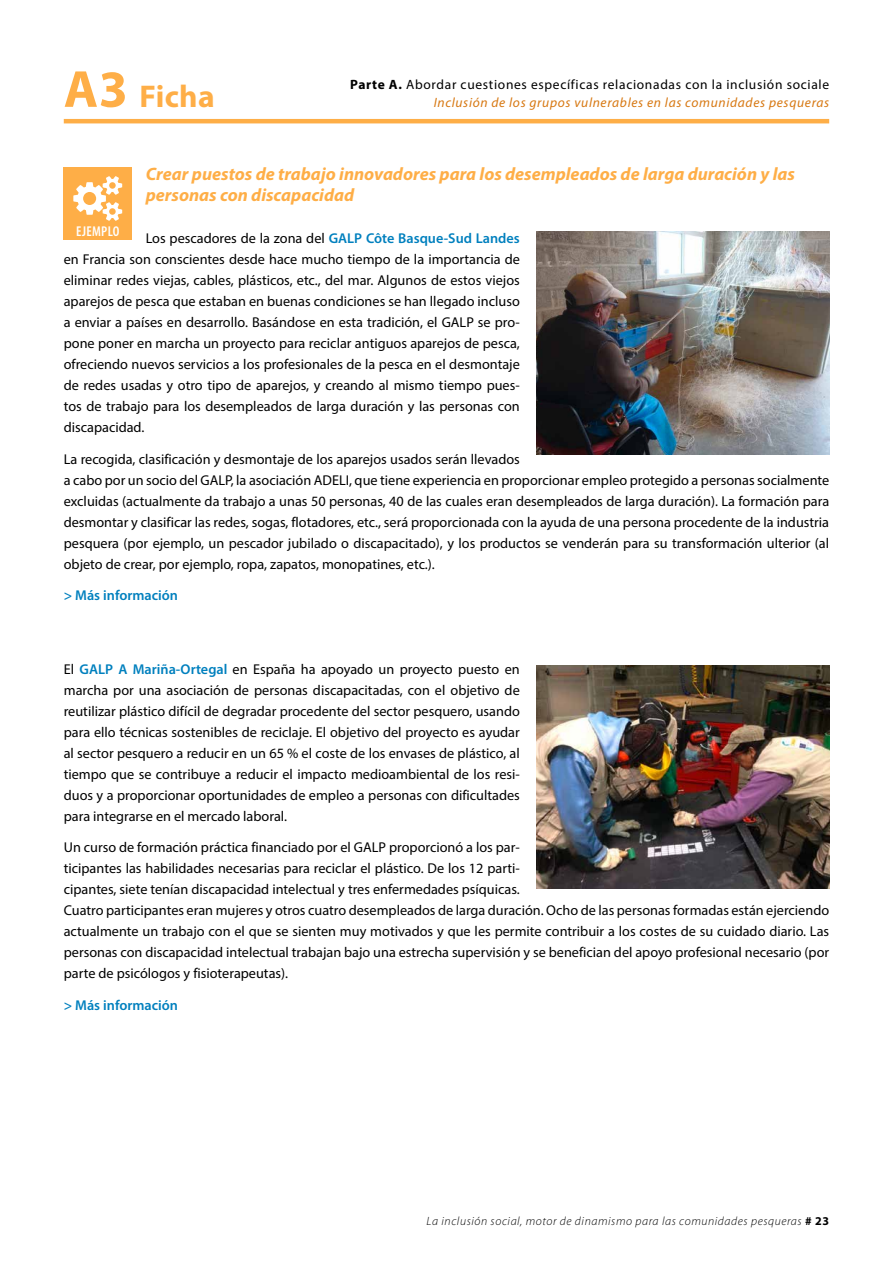
<style>
.page{position:relative;width:893px;height:1263px;background:#fff}
.page>*{position:absolute;margin:0;border:0;box-sizing:border-box;transform-origin:0 0}
.t1{font:700 31.5px "Myriad Pro";letter-spacing:.01em;color:#feae47}
.t2{font:italic 700 18px/21px "Myriad Pro";color:#feae47}
.t3{font:14.25px/21px "Myriad Pro";color:#000;text-align:justify}
.t4{font:600 14.25px "Myriad Pro";color:#0080be}
.t5{font:600 condensed 14.25px "Myriad Pro";letter-spacing:.02em;color:#fff}
.t6{font:13.5px "Myriad Pro";letter-spacing:.05em;color:#000}
.t7{font:italic 13.5px "Myriad Pro";letter-spacing:.05em;color:#d77812}
.t8{font:italic 300 12px "Myriad Pro";letter-spacing:.05em;color:#000}
.s1{font-size:52.5px}
.s2{font-weight:700}
.s3{font-weight:600;color:#0080be}
.s4{font-weight:700;font-style:normal}
</style>
<div class="page">
<hr style="left:64px;top:119px;width:765px;height:4px;background:#feae47">
<div style="left:64px;top:168px;width:68px;height:72px;background:#feae47"></div>
<svg style="left:73px;top:176px;width:49px;height:45px"></svg>
<img style="left:537px;top:231px;width:292px;height:224px">
<img style="left:537px;top:665px;width:292px;height:224px">
<h1 class="t1" style="left:64px;top:76px;width:152px"><span class="s1">A3</span> Ficha</h1>
<p class="t6" style="left:350px;top:76px;width:481px"><span class="s2">Parte A.</span> Abordar cuestiones específicas relacionadas con la inclusión sociale</p>
<p class="t7" style="left:434px;top:94px;width:397px">Inclusión de los grupos vulnerables en las comunidades pesqueras</p>
<p class="t2" style="left:146px;top:163px;width:651px">Crear puestos de trabajo innovadores para los desempleados de larga duración y las personas con discapacidad</p>
<p class="t3" style="left:64px;top:227px;width:458px;text-indent:82px">Los pescadores de la zona del <span class="s3">GALP Côte Basque-Sud Landes </span>en Francia son conscientes desde hace mucho tiempo de la importancia de eliminar redes viejas, cables, plásticos, etc., del mar. Algunos de estos viejos aparejos de pesca que estaban en buenas condiciones se han llegado incluso a enviar a países en desarrollo. Basándose en esta tradición, el GALP se pro&shy;pone poner en marcha un proyecto para reciclar antiguos aparejos de pesca, ofreciendo nuevos servicios a los profesionales de la pesca en el desmontaje de redes usadas y otro tipo de aparejos, y creando al mismo tiempo pues&shy;tos de trabajo para los desempleados de larga duración y las personas con discapacidad.</p>
<p class="t3" style="left:64px;top:448px;width:767px;text-align:left">La recogida, clasificación y desmontaje de los aparejos usados serán llevados<br>a cabo por un socio del GALP, la asociación ADELI, que tiene experiencia en proporcionar empleo protegido a personas socialmente excluidas (actualmente da trabajo a unas 50 personas, 40 de las cuales eran desempleados de larga duración). La formación para desmontar y clasificar las redes, sogas, flotadores, etc., será proporcionada con la ayuda de una persona procedente de la industria pesquera (por ejemplo, un pescador jubilado o discapacitado), y los productos se venderán para su transformación ulterior (al objeto de crear, por ejemplo, ropa, zapatos, monopatines, etc.).</p>
<p class="t4" style="left:64px;top:586px;width:116px">&gt; Más información</p>
<p class="t5" style="left:76px;top:222px;width:45px">EJEMPLO</p>
<p class="t3" style="left:64px;top:658px;width:458px">El <span class="s3">GALP A Mariña-Ortegal</span> en España ha apoyado un proyecto puesto en marcha por una asociación de personas discapacitadas, con el objetivo de reutilizar plástico difícil de degradar procedente del sector pesquero, usando para ello técnicas sostenibles de reciclaje. El objetivo del proyecto es ayudar al sector pesquero a reducir en un 65 % el coste de los envases de plástico, al tiempo que se contribuye a reducir el impacto medioambiental de los resi&shy;duos y a proporcionar oportunidades de empleo a personas con dificultades para integrarse en el mercado laboral.</p>
<p class="t3" style="left:64px;top:837px;width:767px;text-align:left">Un curso de formación práctica financiado por el GALP proporcionó a los par-<br>ticipantes las habilidades necesarias para reciclar el plástico. De los 12 parti-<br>cipantes, siete tenían discapacidad intelectual y tres enfermedades psíquicas.<br>Cuatro participantes eran mujeres y otros cuatro desempleados de larga duración. Ocho de las personas formadas están ejerciendo actualmente un trabajo con el que se sienten muy motivados y que les permite contribuir a los costes de su cuidado diario. Las personas con discapacidad intelectual trabajan bajo una estrecha supervisión y se benefician del apoyo profesional necesario (por parte de psicólogos y fisioterapeutas).</p>
<p class="t4" style="left:64px;top:996px;width:116px">&gt; Más información</p>
<p class="t8" style="left:427px;top:1214px;width:404px">La inclusión social, motor de dinamismo para las comunidades pesqueras <span class="s4"># 23</span></p>
</div>
